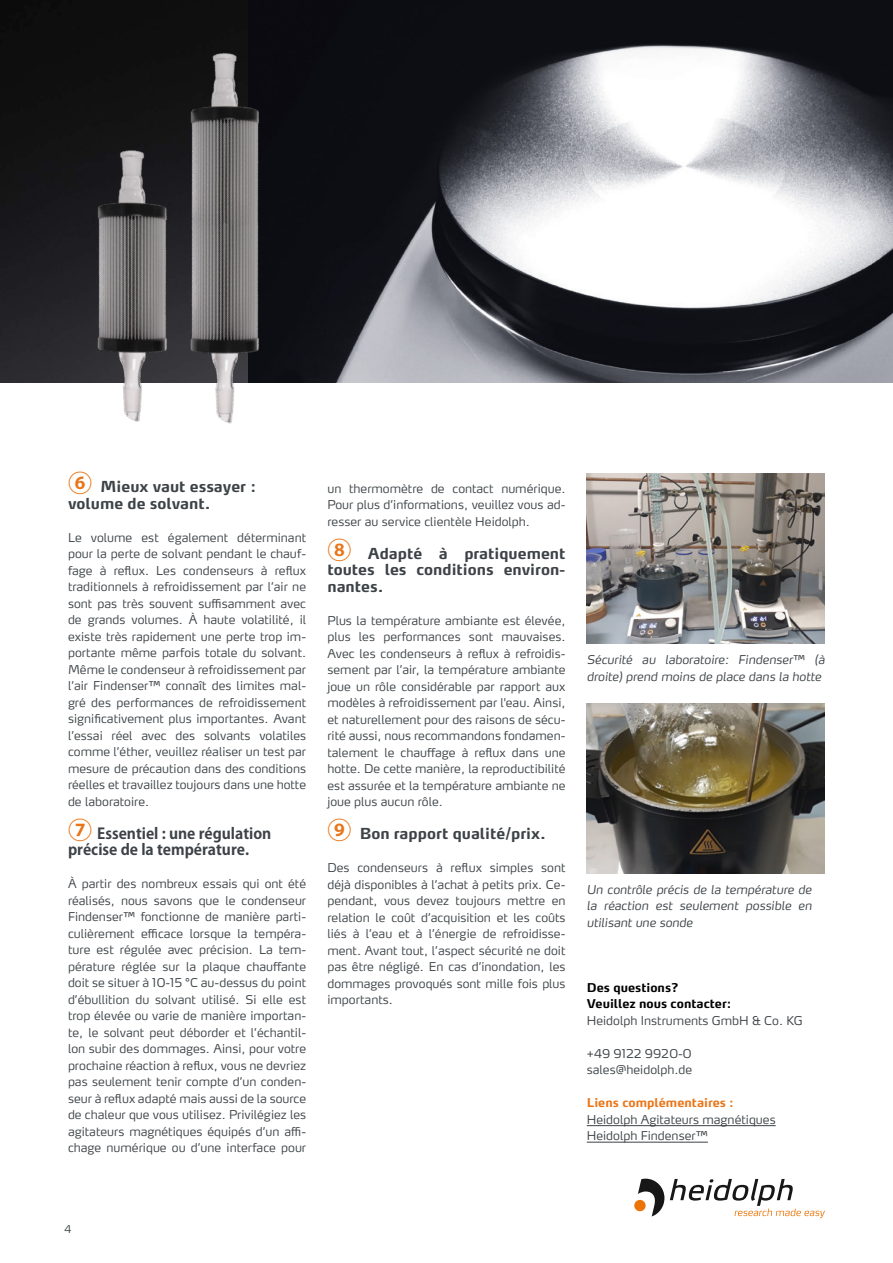
<style>
.page{position:relative;width:893px;height:1263px;background:#fff}
.page>*{position:absolute;margin:0;border:0;box-sizing:border-box;transform-origin:0 0}
.t1{font:700 15px/16.5px "Max OT";color:#3c4246}
.t2{font:700 15px/16.5px "Koz Go Pr 6 N";color:#3c4246}
.t3{font:300 12px/16.5px "Max OT";color:#3c4246;text-align:justify}
.t4{font:italic 300 12px/16.5px "Max OT";color:#3c4246}
.t5{font:700 12px/16.5px "Max OT";color:#000}
.t6{font:700 12px "Max OT";color:#ea7518}
.t7{font:300 10.5px "Max OT";color:#3c4246}
.s1{font-family:"Koz Go Pr 6 N";font-size:24px;color:#ea7518}
.s2{font-size:24px;color:#ea7518}
.s3{font-style:normal}
</style>
<div class="page">
<svg style="left:638px;top:1179px;width:26px;height:37px"></svg>
<div style="left:634px;top:1200px;width:12px;height:11px;background:#ec7407;border-radius:50%"></div>
<svg style="left:670px;top:1179px;width:155px;height:39px"></svg>
<img style="left:0;top:0;width:249px;height:383px">
<img style="left:249px;top:0;width:644px;height:383px">
<img style="left:587px;top:703px;width:238px;height:170px">
<img style="left:587px;top:473px;width:238px;height:170px">
<img style="left:162px;top:43px;width:120px;height:381px">
<img style="left:71px;top:113px;width:108px;height:311px">
<hr style="left:587px;top:1125px;width:189px;height:1px;background:#3c4246">
<hr style="left:587px;top:1142px;width:121px;height:1px;background:#3c4246">
<p class="t1" style="left:68px;top:478px;width:190px"><span class="s1">⑥</span> Mieux vaut essayer : volume de solvant.</p>
<p class="t3" style="left:68px;top:529px;width:240px">Le volume est également déterminant pour la perte de solvant pendant le chauf&shy;fage à reflux. Les condenseurs à reflux traditionnels à refroidissement par l’air ne sont pas très souvent suffisamment avec de grands volumes. À haute volatilité, il existe très rapidement une perte trop im&shy;portante même parfois totale du solvant.<br>Même le condenseur à refroidissement par l’air Findenser™ connaît des limites mal&shy;gré des performances de refroidissement significativement plus importantes. Avant l’essai réel avec des solvants volatiles comme l’éther, veuillez réaliser un test par mesure de précaution dans des conditions réelles et travaillez toujours dans une hotte de laboratoire.</p>
<p class="t2" style="left:68px;top:825px;width:205px"><span class="s2">⑦</span> Essentiel : une régulation précise de la température.</p>
<p class="t3" style="left:68px;top:876px;width:240px">À partir des nombreux essais qui ont été réalisés, nous savons que le condenseur Findenser™ fonctionne de manière parti&shy;culièrement efficace lorsque la tempéra&shy;ture est régulée avec précision. La tem&shy;pérature réglée sur la plaque chauffante doit se situer à 10-15 °C au-dessus du point d’ébullition du solvant utilisé. Si elle est trop élevée ou varie de manière importan&shy;te, le solvant peut déborder et l’échantil&shy;lon subir des dommages. Ainsi, pour votre prochaine réaction à reflux, vous ne devriez pas seulement tenir compte d’un conden&shy;seur à reflux adapté mais aussi de la source de chaleur que vous utilisez. Privilégiez les agitateurs magnétiques équipés d’un affi&shy;chage numérique ou d’une interface pour</p>
<p class="t3" style="left:327px;top:480px;width:240px">un thermomètre de contact numérique.<br>Pour plus d’informations, veuillez vous ad&shy;resser au service clientèle Heidolph.</p>
<p class="t1" style="left:327px;top:545px;width:240px;text-align:justify"><span class="s1">⑧</span> Adapté à pratiquement toutes les conditions environ&shy;nantes.</p>
<p class="t3" style="left:327px;top:612px;width:240px">Plus la température ambiante est élevée, plus les performances sont mauvaises.<br>Avec les condenseurs à reflux à refroidis&shy;sement par l’air, la température ambiante joue un rôle considérable par rapport aux modèles à refroidissement par l'eau. Ainsi, et naturellement pour des raisons de sécu&shy;rité aussi, nous recommandons fondamen&shy;talement le chauffage à reflux dans une hotte. De cette manière, la reproductibilité est assurée et la température ambiante ne joue plus aucun rôle.</p>
<p class="t1" style="left:327px;top:825px;width:220px"><span class="s1">⑨</span> Bon rapport qualité/prix.</p>
<p class="t3" style="left:327px;top:859px;width:240px">Des condenseurs à reflux simples sont déjà disponibles à l’achat à petits prix. Ce&shy;pendant, vous devez toujours mettre en relation le coût d’acquisition et les coûts liés à l’eau et à l’énergie de refroidisse&shy;ment. Avant tout, l’aspect sécurité ne doit pas être négligé. En cas d’inondation, les dommages provoqués sont mille fois plus importants.</p>
<p class="t4" style="left:587px;top:651px;width:240px">Sécurité au laboratoire: Findenser<span class="s3">™</span> (à droite) prend moins de place dans la hotte</p>
<p class="t4" style="left:587px;top:881px;width:227px;text-align:justify">Un contrôle précis de la température de la réaction est seulement possible en utilisant une sonde</p>
<p class="t5" style="left:587px;top:979px;width:146px">Des questions?<br>Veuillez nous contacter:</p>
<p class="t3" style="left:587px;top:1012px;width:218px">Heidolph Instruments GmbH &amp; Co. KG</p>
<p class="t3" style="left:587px;top:1045px;width:107px">+49 9122 9920-0 sales@heidolph.de</p>
<p class="t6" style="left:587px;top:1095px;width:149px">Liens complémentaires :</p>
<p class="t3" style="left:587px;top:1111px;width:190px">Heidolph Agitateurs magnétiques<br>Heidolph Findenser™</p>
<p class="t7" style="left:64px;top:1222px;width:9px">4</p>
</div>
